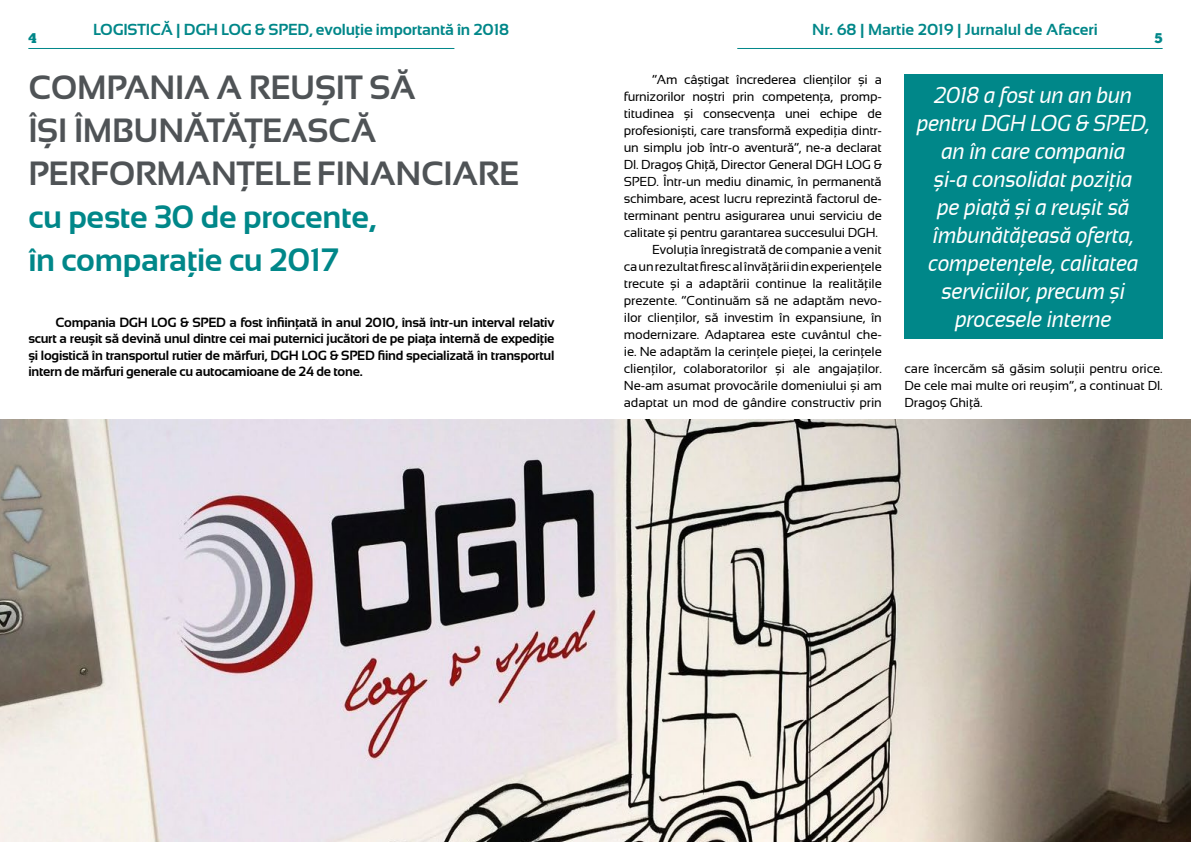
<style>
.page{position:relative;width:1191px;height:842px;background:#fff}
.page>*{position:absolute;margin:0;border:0;box-sizing:border-box;transform-origin:0 0}
.t1{font:700 33.6px/43.4px "Sansation";letter-spacing:-.01em;color:#4f5356}
.t2{font:700 32.3px/42.7px "Sansation";letter-spacing:-.01em;color:#008789}
.t3{font:italic 23px/28px "Sansation";letter-spacing:-.01em;color:#fff;text-align:center;scale:.9 1}
.t4{font:700 16px "Sansation";letter-spacing:-.01em;color:#008789}
.t5{font:14px "Chunk Five Ex";color:#008789}
.t6{font:700 13.4px/16.2px "Sansation";letter-spacing:-.02em;color:#000;text-align:justify}
.t7{font:13px/17px "Sansation";letter-spacing:-.01em;color:#000;text-align:justify}
</style>
<div class="page">
<hr style="left:28px;top:48px;width:426px;height:1px;background:#008789">
<hr style="left:737px;top:48px;width:425px;height:1px;background:#008789">
<div style="left:904px;top:74px;width:258px;height:265px;background:#008789"></div>
<img style="left:0;top:420px;width:1191px;height:422px">
<p class="t4" style="left:93px;top:21px;width:417px">LOGISTICĂ | DGH LOG &amp; SPED, evoluție importantă în 2018</p>
<p class="t4" style="left:812px;top:21px;width:287px">Nr. 68 | Martie 2019 | Jurnalul de Afaceri</p>
<p class="t5" style="left:28px;top:27px;width:10px">4</p>
<p class="t5" style="left:1154px;top:27px;width:10px">5</p>
<h1 class="t1" style="left:28px;top:65px;width:493px">COMPANIA A REUȘIT SĂ<br>ÎȘI ÎMBUNĂTĂȚEASCĂ<br>PERFORMANȚELE FINANCIARE</h1>
<h2 class="t2" style="left:28px;top:196px;width:349px">cu peste 30 de procente, în comparație cu 2017</h2>
<p class="t6" style="left:28px;top:314px;width:527px;text-indent:27px">Compania DGH LOG &amp; SPED a fost înființată în anul 2010, însă într-un interval relativ scurt a reușit să devină unul dintre cei mai puternici jucători de pe piața internă de expediție și logistică în transportul rutier de mărfuri, DGH LOG &amp; SPED fiind specializată în transportul intern de mărfuri generale cu autocamioane de 24 de tone.</p>
<p class="t7" style="left:652px;top:71px;width:231px">“Am câștigat încrederea clienților și a</p>
<p class="t7" style="left:624px;top:88px;width:259px">furnizorilor noștri prin competența, promp-</p>
<p class="t7" style="left:624px;top:105px;width:259px">titudinea și consecvența unei echipe de</p>
<p class="t7" style="left:624px;top:122px;width:259px">profesioniști, care transformă expediția dintr-</p>
<p class="t7" style="left:624px;top:139px;width:259px">un simplu job într-o aventură”, ne-a declarat</p>
<p class="t7" style="left:624px;top:156px;width:259px">Dl. Dragoș Ghiță, Director General DGH LOG &amp;</p>
<p class="t7" style="left:624px;top:173px;width:259px">SPED. Într-un mediu dinamic, în permanentă</p>
<p class="t7" style="left:624px;top:190px;width:259px">schimbare, acest lucru reprezintă factorul de-</p>
<p class="t7" style="left:624px;top:207px;width:259px">terminant pentru asigurarea unui serviciu de</p>
<p class="t7" style="left:624px;top:224px;width:255px">calitate și pentru garantarea succesului DGH.</p>
<p class="t7" style="left:652px;top:241px;width:231px">Evoluția înregistrată de companie a venit</p>
<p class="t7" style="left:624px;top:258px;width:259px">ca un rezultat firesc al învățării din experiențele</p>
<p class="t7" style="left:624px;top:275px;width:259px">trecute și a adaptării continue la realitățile</p>
<p class="t7" style="left:624px;top:292px;width:259px">prezente. “Continuăm să ne adaptăm nevo-</p>
<p class="t7" style="left:624px;top:309px;width:259px">ilor clienților, să investim în expansiune, în</p>
<p class="t7" style="left:624px;top:326px;width:259px">modernizare. Adaptarea este cuvântul che-</p>
<p class="t7" style="left:624px;top:343px;width:259px">ie. Ne adaptăm la cerințele pieței, la cerințele</p>
<p class="t7" style="left:624px;top:360px;width:259px">clienților, colaboratorilor și ale angajaților.</p>
<p class="t7" style="left:624px;top:377px;width:259px">Ne-am asumat provocările domeniului și am</p>
<p class="t7" style="left:624px;top:394px;width:259px">adaptat un mod de gândire constructiv prin</p>
<h3 class="t3" style="left:917px;top:81px;width:260px">2018 a fost un an bun pentru DGH LOG &amp; SPED, an în care compania<br>și-a consolidat poziția<br>pe piață și a reușit să îmbunătățeasă oferta, competențele, calitatea serviciilor, precum și procesele interne</h3>
<p class="t7" style="left:904px;top:360px;width:259px">care încercăm să găsim soluții pentru orice.<br>De cele mai multe ori reușim”, a continuat Dl.<br>Dragoș Ghiță.</p>
</div>
